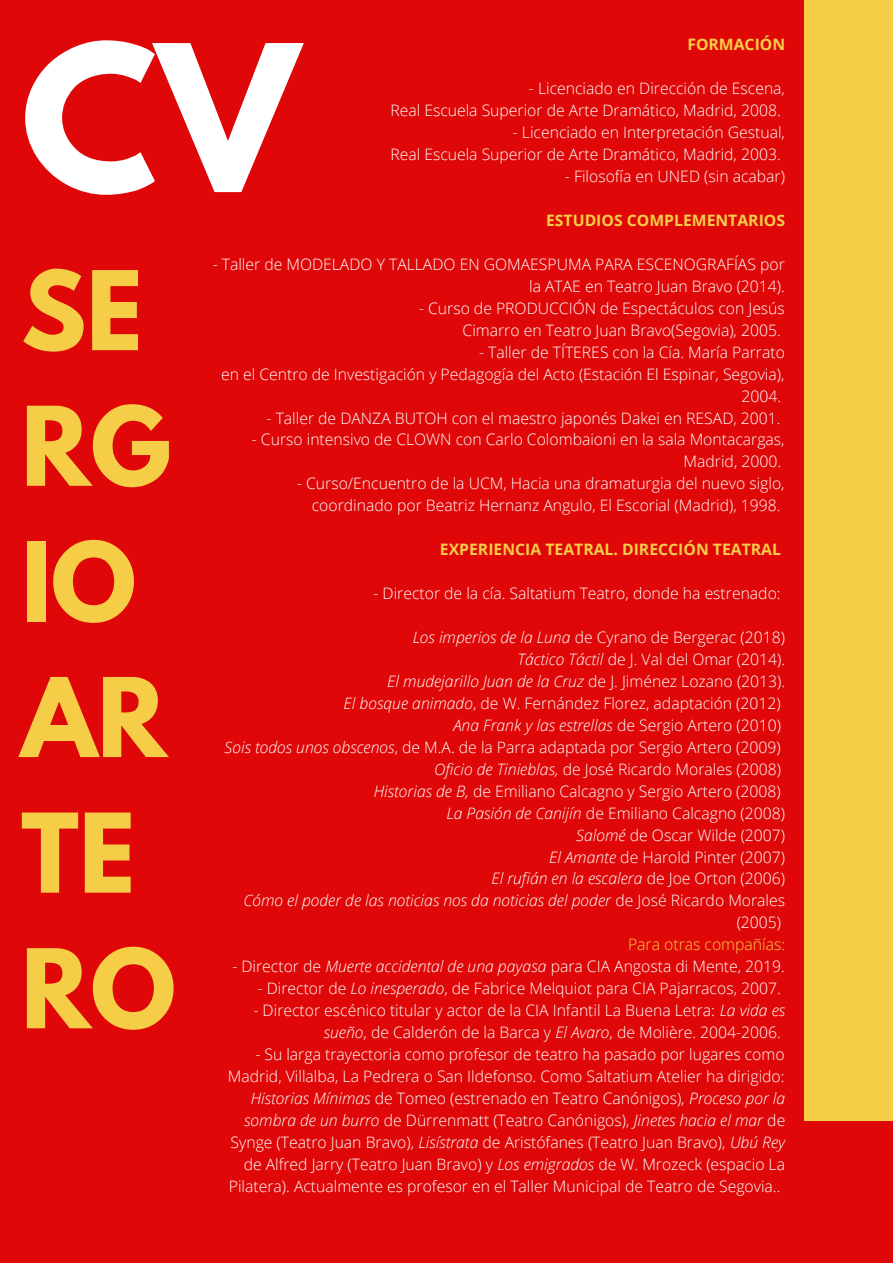
<style>
.page{position:relative;width:893px;height:1263px;background:#df0707}
.page>*{position:absolute;margin:0;border:0;box-sizing:border-box;transform-origin:0 0}
.t1{font:700 180.6px "League Spartan";color:#fff}
.t2{font:700 97.12px/135.6px "League Spartan";color:#f6cd47}
.t3{font:300 15.75px/22px "Open Sans";color:#fff;text-align:right}
.t4{font:700 15.75px "Open Sans";color:#f6cd47}
.t5{font:italic 300 15.75px "Open Sans";color:#fff}
.t6{font:300 15.75px "Open Sans";color:#f6cd47}
.s1{font-style:italic}
.s2{font-style:normal}
</style>
<div class="page">
<div style="left:804px;top:0;width:89px;height:1121px;background:#f6cd47"></div>
<p class="t4" style="left:687px;top:34px;width:99px">FORMACIÓN</p>
<p class="t3" style="left:390px;top:77px;width:396px">- Licenciado en Dirección de Escena,<br>Real Escuela Superior de Arte Dramático, Madrid, 2008.</p>
<p class="t3" style="left:390px;top:121px;width:396px">- Licenciado en Interpretación Gestual,<br>Real Escuela Superior de Arte Dramático, Madrid, 2003.</p>
<p class="t3" style="left:565px;top:165px;width:221px">- Filosofía en UNED (sin acabar)</p>
<p class="t4" style="left:546px;top:209px;width:240px">ESTUDIOS COMPLEMENTARIOS</p>
<p class="t3" style="left:213px;top:253px;width:574px">- Taller de MODELADO Y TALLADO EN GOMAESPUMA PARA ESCENOGRAFÍAS por la ATAE en Teatro Juan Bravo (2014).</p>
<p class="t3" style="left:419px;top:297px;width:367px">- Curso de PRODUCCIÓN de Espectáculos con Jesús<br>Cimarro en Teatro Juan Bravo(Segovia), 2005.</p>
<p class="t3" style="left:221px;top:341px;width:565px">- Taller de TÍTERES con la Cía. María Parrato<br>en el Centro de Investigación y Pedagogía del Acto (Estación El Espinar, Segovia),<br>2004.</p>
<p class="t3" style="left:266px;top:406px;width:515px">- Taller de DANZA BUTOH con el maestro japonés Dakei en RESAD, 2001.</p>
<p class="t3" style="left:252px;top:428px;width:534px">- Curso intensivo de CLOWN con Carlo Colombaioni en la sala Montacargas,<br>Madrid, 2000.</p>
<p class="t3" style="left:297px;top:472px;width:489px">- Curso/Encuentro de la UCM, Hacia una dramaturgia del nuevo siglo, coordinado por Beatriz Hernanz Angulo, El Escorial (Madrid), 1998.</p>
<p class="t4" style="left:440px;top:538px;width:342px">EXPERIENCIA TEATRAL. DIRECCIÓN TEATRAL</p>
<p class="t3" style="left:373px;top:582px;width:409px">- Director de la cía. Saltatium Teatro, donde ha estrenado:</p>
<p class="t3" style="left:224px;top:626px;width:562px"><span class="s1">Los imperios de la Luna</span> de Cyrano de Bergerac (2018)<br><span class="s1">Táctico Táctil</span> de J. Val del Omar (2014).<br><span class="s1">El mudejarillo Juan de la Cruz</span> de J. Jiménez Lozano (2013).<br><span class="s1">El bosque animado</span>, de W. Fernández Florez, adaptación (2012)<br><span class="s1">Ana Frank y las estrellas</span> de Sergio Artero (2010)<br><span class="s1">Sois todos unos obscenos</span>, de M.A. de la Parra adaptada por Sergio Artero (2009)<br><span class="s1">Oficio de Tinieblas,</span> de José Ricardo Morales (2008)<br><span class="s1">Historias de B,</span> de Emiliano Calcagno y Sergio Artero (2008)<br><span class="s1">La Pasión de Canijín</span> de Emiliano Calcagno (2008)<br><span class="s1">Salomé</span> de Oscar Wilde (2007)<br><span class="s1">El Amante</span> de Harold Pinter (2007)<br><span class="s1">El rufián en la escalera</span> de Joe Orton (2006)<br><span class="s1">Cómo el poder de las noticias nos da noticias del poder</span> de José Ricardo Morales (2005)</p>
<p class="t6" style="left:628px;top:933px;width:158px">Para otras compañías:</p>
<p class="t3" style="left:232px;top:955px;width:554px">- Director de <span class="s1">Muerte accidental de una payasa</span> para CIA Angosta di Mente, 2019.</p>
<p class="t3" style="left:258px;top:977px;width:525px">- Director de <span class="s1">Lo inesperado</span>, de Fabrice Melquiot para CIA Pajarracos, 2007.</p>
<p class="t3" style="left:253px;top:999px;width:533px">- Director escénico titular y actor de la CIA Infantil La Buena Letra: <span class="s1">La vida es sueño</span>, de Calderón de la Barca y <span class="s1">El Avaro</span>, de Molière. 2004-2006.</p>
<p class="t3" style="left:255px;top:1043px;width:531px">- Su larga trayectoria como profesor de teatro ha pasado por lugares como</p>
<p class="t3" style="left:228px;top:1065px;width:558px">Madrid, Villalba, La Pedrera o San Ildefonso. Como Saltatium Atelier ha dirigido:</p>
<p class="t3" style="left:251px;top:1087px;width:536px"><span class="s1">Historias Mínimas</span> de Tomeo (estrenado en Teatro Canónigos), <span class="s1">Proceso por la</span></p>
<p class="t5" style="left:244px;top:1109px;width:542px">sombra de un burro <span class="s2">de Dürrenmatt (Teatro Canónigos),</span> Jinetes hacia el mar <span class="s2">de</span></p>
<p class="t3" style="left:231px;top:1131px;width:556px">Synge (Teatro Juan Bravo), <span class="s1">Lisístrata</span> de Aristófanes (Teatro Juan Bravo), <span class="s1">Ubú Rey</span></p>
<p class="t3" style="left:244px;top:1153px;width:543px">de Alfred Jarry (Teatro Juan Bravo) y <span class="s1">Los emigrados</span> de W. Mrozeck (espacio La</p>
<p class="t3" style="left:229px;top:1175px;width:553px">Pilatera). Actualmente es profesor en el Taller Municipal de Teatro de Segovia..</p>
<h1 class="t1" style="left:21px;top:30px;width:279px">CV</h1>
<h2 class="t2" style="left:21px;top:256px;width:156px">SE<br>RG<br>IO<br>AR<br>TE<br>RO</h2>
</div>
